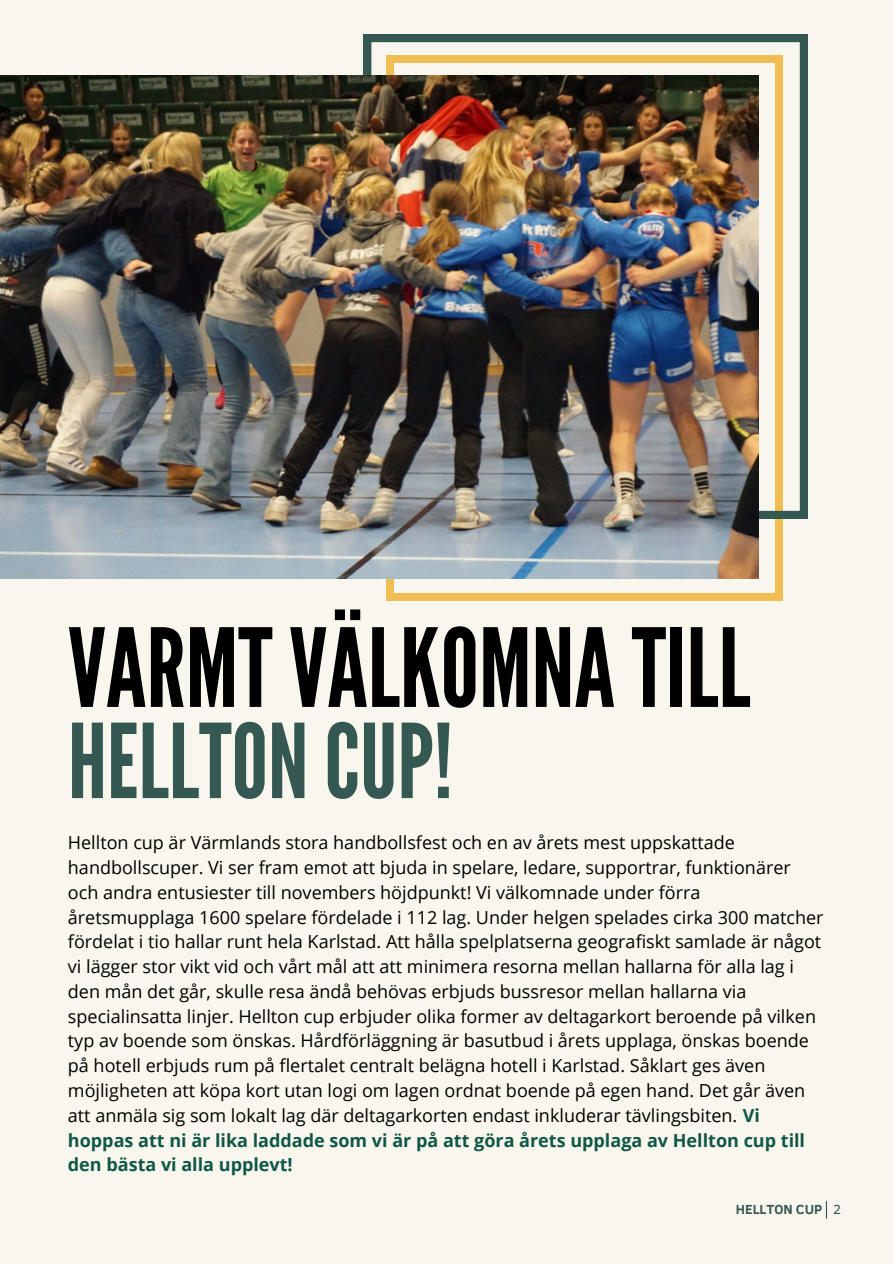
<style>
.page{position:relative;width:894px;height:1264px;background:#fff}
.page>*{position:absolute;margin:0;border:0;box-sizing:border-box;transform-origin:0 0}
.t1{font:108.45px "League Gothic";color:#000}
.t2{font:102.6px "League Gothic";color:#355952}
.t3{font:18px/24.8px "Open Sans";color:#000}
.t4{font:700 13.5px "Clear Sans";color:#355952}
.t5{font:13.5px "Clear Sans";color:#355952}
.s1{font-weight:700;color:#105746}
</style>
<div class="page">
<div style="left:0;top:0;width:893px;height:1263px;background:#f9f6ee"></div>
<svg style="left:386px;top:518px;width:396px;height:83px"></svg>
<svg style="left:363px;top:34px;width:443px;height:484px"></svg>
<img style="left:0;top:76px;width:758px;height:503px">
<svg style="left:825px;top:1201px;width:1px;height:17px"></svg>
<h1 class="t1" style="left:68px;top:605px;width:683px">VARMTVÄLKOMNATILL</h1>
<h1 class="t2" style="left:68px;top:702px;width:386px">HELLTONCUP!</h1>
<h2 class="t3" style="left:68px;top:830px;width:757px">Hellton cup är Värmlands stora handbollsfest och en av årets mest uppskattade handbollscuper. Vi ser fram emot att bjuda in spelare, ledare, supportrar, funktionärer och andra entusiester till novembers höjdpunkt! Vi välkomnade under förra åretsmupplaga 1600 spelare fördelade i 112 lag. Under helgen spelades cirka 300 matcher fördelat i tio hallar runt hela Karlstad. Att hålla spelplatserna geografiskt samlade är något vi lägger stor vikt vid och vårt mål att att minimera resorna mellan hallarna för alla lag i den mån det går, skulle resa ändå behövas erbjuds bussresor mellan hallarna via specialinsatta linjer. Hellton cup erbjuder olika former av deltagarkort beroende på vilken typ av boende som önskas. Hårdförläggning är basutbud i årets upplaga, önskas boende på hotell erbjuds rum på flertalet centralt belägna hotell i Karlstad. Såklart ges även möjligheten att köpa kort utan logi om lagen ordnat boende på egen hand. Det går även att anmäla sig som lokalt lag där deltagarkorten endast inkluderar tävlingsbiten. <span class="s1">Vi hoppas att ni är lika laddade som vi är på att göra årets upplaga av Hellton cup till den bästa vi alla upplevt!</span></h2>
<p class="t4" style="left:735px;top:1199px;width:88px">HELLTON CUP</p>
<p class="t5" style="left:833px;top:1199px;width:9px">2</p>
</div>
